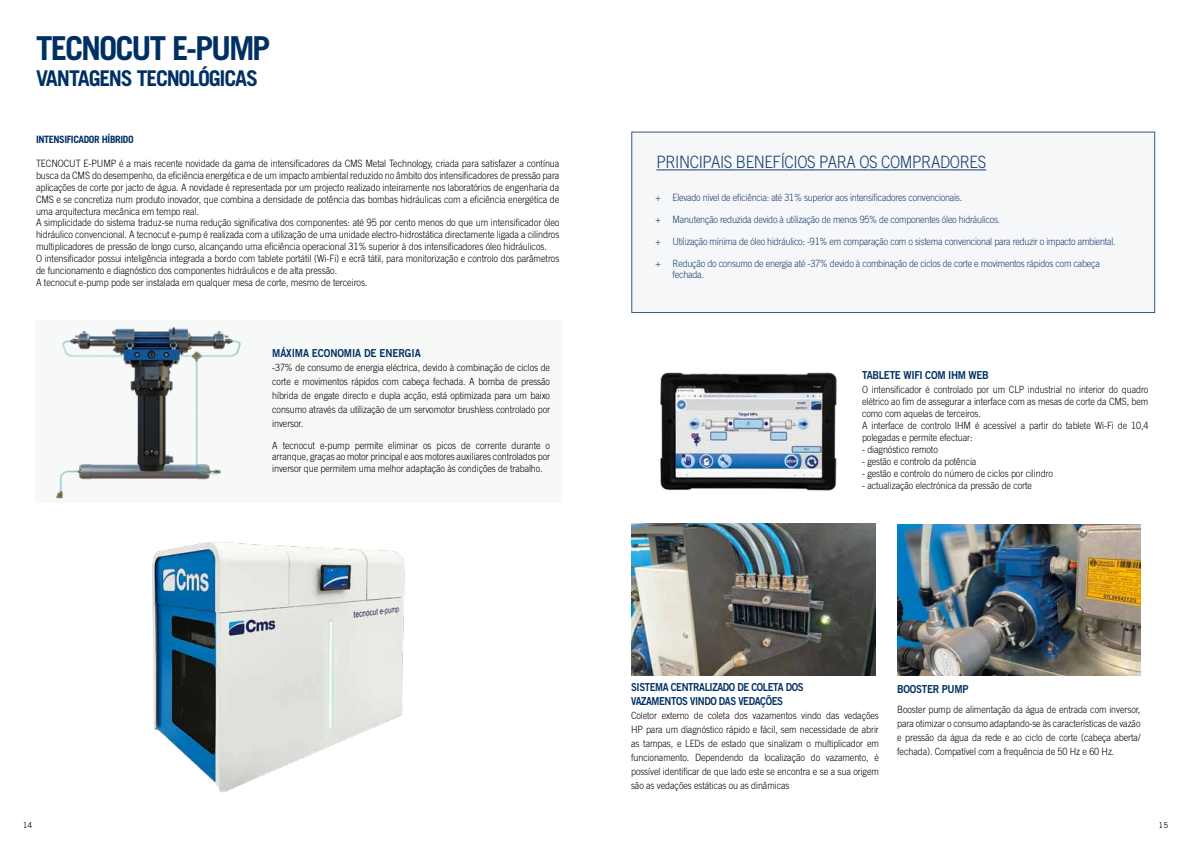
<style>
.page{position:relative;width:1191px;height:842px;background:#fff}
.page>*{position:absolute;margin:0;border:0;box-sizing:border-box;transform-origin:0 0}
.t1{font:700 33px "Trade Gothic LT Std";letter-spacing:-.065em;color:#003063}
.t2{font:700 21.7px "Trade Gothic LT Std";letter-spacing:-.055em;color:#003063}
.t3{font:300 17px "Trade Gothic LT Std";letter-spacing:-.025em;color:#183c6f;scale:.9 1}
.t4{font:11px/14px "Trade Gothic LT Std Bd 2";letter-spacing:-.04em;color:#003063;scale:.87 1}
.t5{font:11px "Trade Gothic LT Std Bd 2";letter-spacing:-.04em;color:#003063;scale:.9 1}
.t6{font:11px "Trade Gothic LT Std Bd 2";letter-spacing:-.01em;color:#003063;scale:.9 1}
.t7{font:300 10.1px/11.9px "Trade Gothic LT Std";letter-spacing:-.01em;color:#000;scale:.9 1}
.t8{font:700 10.1px "Trade Gothic LT Std";letter-spacing:-.04em;color:#003063}
.t9{font:300 10px/14px "Trade Gothic LT Std";letter-spacing:-.01em;color:#000;text-align:justify;scale:.9 1}
.t10{font:300 10px/11px "Trade Gothic LT Std";letter-spacing:-.025em;color:#183c6f;scale:.9 1}
.t11{font:8px "Trade Gothic LT Std";color:#000}
</style>
<div class="page">
<div style="left:35px;top:320px;width:526px;height:183px;background:#f7f9f9"></div>
<img style="left:56px;top:328px;width:185px;height:171px">
<img style="left:152px;top:542px;width:253px;height:251px">
<div style="left:632px;top:132px;width:522px;height:181px;background:#f4f6f7"></div>
<div style="left:631px;top:132px;width:524px;height:181px;border:1px solid #003063"></div>
<img style="left:660px;top:372px;width:177px;height:119px">
<img style="left:632px;top:524px;width:243px;height:151px">
<img style="left:897px;top:524px;width:243px;height:151px">
<hr style="left:656px;top:169px;width:330px;height:1px;background:#183c6f">
<h1 class="t1" style="left:36px;top:28px;width:236px">TECNOCUT E-PUMP</h1>
<h2 class="t2" style="left:36px;top:65px;width:224px">VANTAGENS TECNOLÓGICAS</h2>
<p class="t8" style="left:36px;top:133px;width:99px">INTENSIFICADOR HÍBRIDO</p>
<p class="t7" style="left:36px;top:157px;width:583px">TECNOCUT E-PUMP é a mais recente novidade da gama de intensificadores da CMS Metal Technology, criada para satisfazer a contínua busca da CMS do desempenho, da eficiência energética e de um impacto ambiental reduzido no âmbito dos intensificadores de pressão para aplicações de corte por jacto de água. A novidade é representada por um projecto realizado inteiramente nos laboratórios de engenharia da CMS e se concretiza num produto inovador, que combina a densidade de potência das bombas hidráulicas com a eficiência energética de uma arquitectura mecânica em tempo real.<br>A simplicidade do sistema traduz-se numa redução significativa dos componentes: até 95 por cento menos do que um intensificador óleo hidráulico convencional. A tecnocut e-pump é realizada com a utilização de uma unidade electro-hidrostática directamente ligada a cilindros multiplicadores de pressão de longo curso, alcançando uma eficiência operacional 31% superior à dos intensificadores óleo hidráulicos.<br>O intensificador possui inteligência integrada a bordo com tablete portátil (Wi-Fi) e ecrã tátil, para monitorização e controlo dos parâmetros de funcionamento e diagnóstico dos componentes hidráulicos e de alta pressão.<br>A tecnocut e-pump pode ser instalada em qualquer mesa de corte, mesmo de terceiros.</p>
<p class="t6" style="left:272px;top:346px;width:166px">MÁXIMA ECONOMIA DE ENERGIA</p>
<p class="t9" style="left:272px;top:360px;width:310px">-37% de consumo de energia eléctrica, devido à combinação de ciclos de corte e movimentos rápidos com cabeça fechada. A bomba de pressão híbrida de engate directo e dupla acção, está optimizada para um baixo consumo através da utilização de um servomotor brushless controlado por inversor.</p>
<p class="t9" style="left:272px;top:440px;width:310px;line-height:11.1px">A tecnocut e-pump permite eliminar os picos de corrente durante o arranque, graças ao motor principal e aos motores auxiliares controlados por inversor que permitem uma melhor adaptação às condições de trabalho.</p>
<h3 class="t3" style="left:656px;top:152px;width:368px">PRINCIPAIS BENEFÍCIOS PARA OS COMPRADORES</h3>
<p class="t10" style="left:655px;top:192px;width:342px">+ Elevado nível de eficiência: até 31% superior aos intensificadores convencionais.</p>
<p class="t10" style="left:655px;top:214px;width:384px">+ Manutenção reduzida devido à utilização de menos 95% de componentes óleo hidráulicos.</p>
<p class="t10" style="left:655px;top:236px;width:513px">+ Utilização mínima de óleo hidráulico: -91% em comparação com o sistema convencional para reduzir o impacto ambiental.</p>
<p class="t10" style="left:672px;top:258px;width:476px;text-indent:-17px">+ Redução do consumo de energia até -37% devido à combinação de ciclos de corte e movimentos rápidos com cabeça fechada.</p>
<p class="t5" style="left:862px;top:368px;width:142px">TABLETE WIFI COM IHM WEB</p>
<p class="t9" style="left:862px;top:383px;width:320px;line-height:12px;text-align:left">O intensificador é controlado por um CLP industrial no interior do quadro elétrico ao fim de assegurar a interface com as mesas de corte da CMS, bem como com aquelas de terceiros.<br>A interface de controlo IHM é acessível a partir do tablete Wi-Fi de 10,4 polegadas e permite efectuar:</p>
<p class="t9" style="left:862px;top:442px;width:86px">- diagnóstico remoto</p>
<p class="t9" style="left:862px;top:454px;width:129px">- gestão e controlo da potência</p>
<p class="t9" style="left:862px;top:466px;width:214px">- gestão e controlo do número de ciclos por cilindro</p>
<p class="t9" style="left:862px;top:478px;width:190px">- actualização electrónica da pressão de corte</p>
<p class="t4" style="left:631px;top:680px;width:200px">SISTEMA CENTRALIZADO DE COLETA DOS<br>VAZAMENTOS VINDO DAS VEDAÇÕES</p>
<p class="t9" style="left:631px;top:709px;width:277px">Coletor externo de coleta dos vazamentos vindo das vedações HP para um diagnóstico rápido e fácil, sem necessidade de abrir as tampas, e LEDs de estado que sinalizam o multiplicador em funcionamento. Dependendo da localização do vazamento, é possível identificar de que lado este se encontra e se a sua origem são as vedações estáticas ou as dinâmicas</p>
<p class="t5" style="left:897px;top:682px;width:81px">BOOSTER PUMP</p>
<p class="t9" style="left:897px;top:702px;width:272px">Booster pump de alimentação da água de entrada com inversor, para otimizar o consumo adaptando-se às características de vazão e pressão da água da rede e ao ciclo de corte (cabeça aberta/ fechada). Compatível com a frequência de 50 Hz e 60 Hz.</p>
<p class="t11" style="left:23px;top:820px;width:11px">14</p>
<p class="t11" style="left:1158px;top:820px;width:11px">15</p>
</div>
